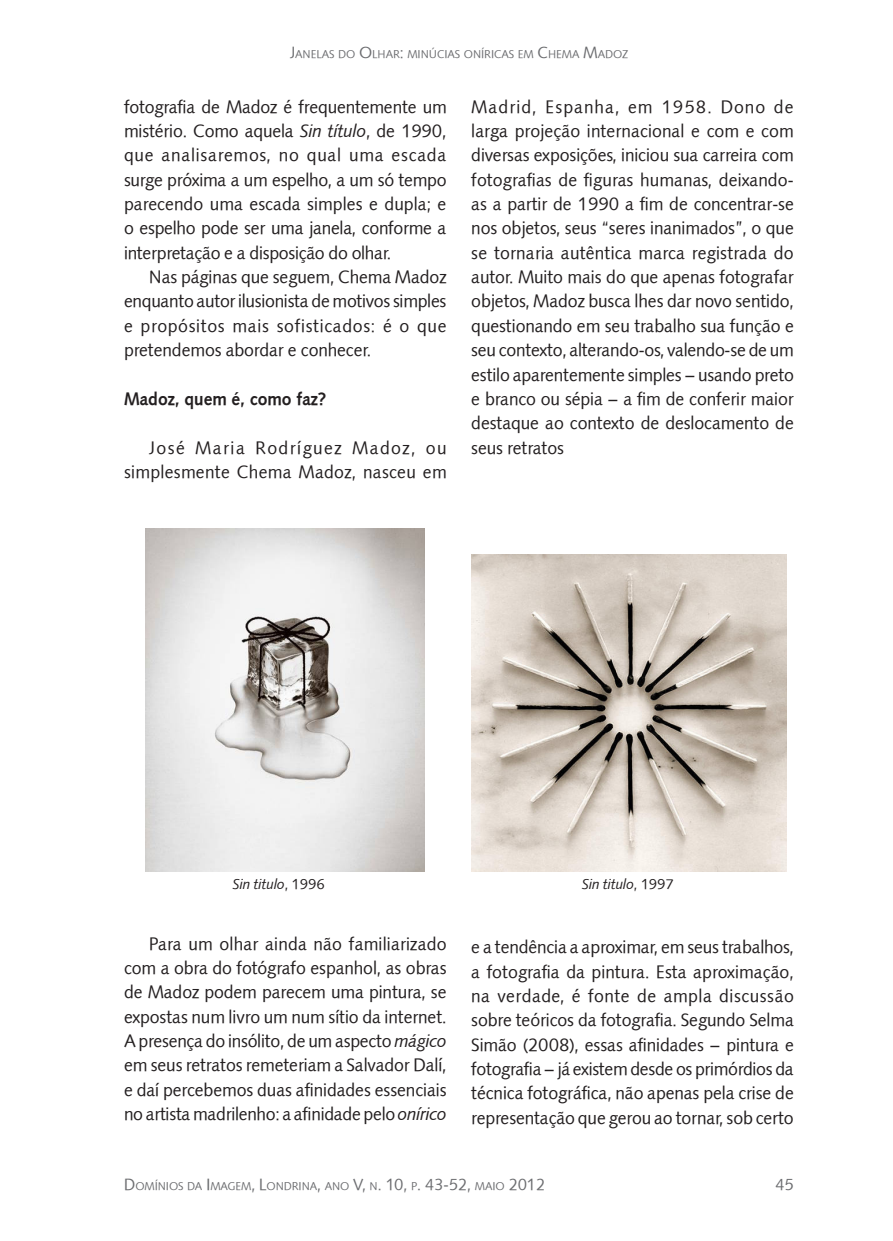
<style>
.page{position:relative;width:893px;height:1241px;background:#fff}
.page>*{position:absolute;margin:0;border:0;box-sizing:border-box;transform-origin:0 0}
.corpo{font:17.5px/24.3px "Symphony";color:#231f20;text-align:justify}
.corpo-2{font:17.5px/24.3px "Symphony";letter-spacing:.02em;color:#231f20;text-align:right}
.sub{font:700 17.5px "Symphony";color:#231f20}
.t1{font:15.75px "Symphony";color:#6c6d70}
.legenda{font:italic 14px "Symphony";color:#231f20}
.t2{font:11.03px "Symphony";color:#6c6d70}
.s1{font-size:15.75px}
.s2{font-style:italic}
.s3{font-style:normal}
</style>
<div class="page">
<img style="left:471px;top:554px;width:315px;height:317px">
<img style="left:146px;top:528px;width:279px;height:343px">
<p class="t2" style="left:290px;top:47px;width:340px"><span class="s1">J</span>ANELAS DO <span class="s1">O</span>LHAR<span class="s1">:</span> MINÚCIAS ONÍRICAS EM <span class="s1">C</span>HEMA <span class="s1">M</span>ADOZ</p>
<p class="corpo" style="left:124px;top:94px;width:324px">fotografia de Madoz é frequentemente um mistério. Como aquela <span class="s2">Sin título</span>, de 1990, que analisaremos, no qual uma escada surge próxima a um espelho, a um só tempo parecendo uma escada simples e dupla; e o espelho pode ser uma janela, conforme a interpretação e a disposição do olhar.</p>
<p class="corpo" style="left:124px;top:265px;width:324px;text-indent:25px">Nas páginas que seguem, Chema Madoz enquanto autor ilusionista de motivos simples e propósitos mais sofisticados: é o que pretendemos abordar e conhecer.</p>
<p class="sub" style="left:124px;top:388px;width:203px">Madoz, quem é, como faz?</p>
<p class="corpo-2" style="left:124px;top:435px;width:324px">José Maria Rodríguez Madoz, ou simplesmente Chema Madoz, nasceu em</p>
<p class="corpo" style="left:471px;top:94px;width:324px">Madrid, Espanha, em 1958. Dono de larga projeção internacional e com e com diversas exposições, iniciou sua carreira com fotografias de figuras humanas, deixando&shy;as a partir de 1990 a fim de concentrar-se nos objetos, seus “seres inanimados”, o que se tornaria autêntica marca registrada do autor. Muito mais do que apenas fotografar objetos, Madoz busca lhes dar novo sentido, questionando em seu trabalho sua função e seu contexto, alterando-os, valendo-se de um estilo aparentemente simples – usando preto e branco ou sépia – a fim de conferir maior destaque ao contexto de deslocamento de seus retratos</p>
<p class="legenda" style="left:233px;top:875px;width:93px">Sin titulo<span class="s3">, 1996</span></p>
<p class="legenda" style="left:582px;top:875px;width:93px">Sin titulo<span class="s3">, 1997</span></p>
<p class="corpo" style="left:124px;top:931px;width:324px;text-indent:25px">Para um olhar ainda não familiarizado com a obra do fotógrafo espanhol, as obras de Madoz podem parecem uma pintura, se expostas num livro um num sítio da internet.<br>A presença do insólito, de um aspecto <span class="s2">mágico </span>em seus retratos remeteriam a Salvador Dalí, e daí percebemos duas afinidades essenciais no artista madrilenho: a afinidade pelo <span class="s2">onírico</span></p>
<p class="corpo" style="left:471px;top:934px;width:324px">e a tendência a aproximar, em seus trabalhos, a fotografia da pintura. Esta aproximação, na verdade, é fonte de ampla discussão sobre teóricos da fotografia. Segundo Selma Simão (2008), essas afinidades – pintura e fotografia – já existem desde os primórdios da técnica fotográfica, não apenas pela crise de representação que gerou ao tornar, sob certo</p>
<p class="t2" style="left:124px;top:1178px;width:423px"><span class="s1">D</span>OMÍNIOS DA <span class="s1">I</span> MAGEM<span class="s1">, L</span>ONDRINA<span class="s1">,</span> ANO <span class="s1">V,</span> N<span class="s1">. 10,</span> P<span class="s1">. 43-52,</span> MAIO <span class="s1">2012</span></p>
<p class="t1" style="left:775px;top:1173px;width:20px">45</p>
</div>
